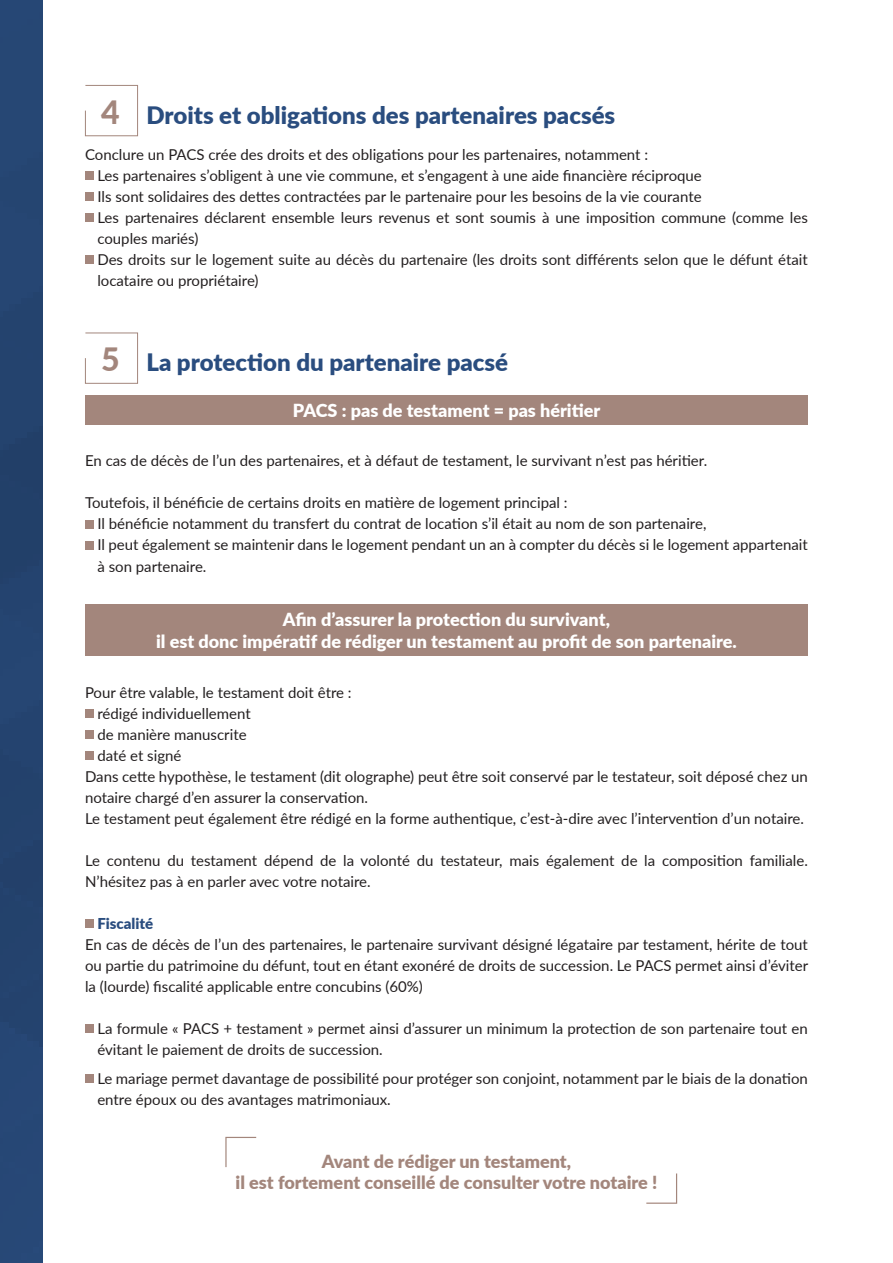
<style>
.page{position:relative;width:893px;height:1263px;background:#fff}
.page>*{position:absolute;margin:0;border:0;box-sizing:border-box;transform-origin:0 0}
.t1{font:900 24px "Lato";color:#2a4d7f}
.t2{font:900 18px/21.6px "Lato";color:#fff;text-align:center}
.t3{font:900 18px/21px "Lato";color:#a3867c;text-align:center}
.t4{font:15px/21px "Lato";color:#231f20}
.t5{font:900 15px "Lato";color:#2a4d7f}
.s1{font-weight:800;font-size:32.1px;color:#a3867c}
</style>
<div class="page">
<svg style="left:85px;top:85px;width:53px;height:52px"></svg>
<div style="left:85px;top:171px;width:9px;height:9px;background:#a3867c"></div>
<div style="left:85px;top:192px;width:9px;height:9px;background:#a3867c"></div>
<div style="left:85px;top:213px;width:9px;height:9px;background:#a3867c"></div>
<div style="left:85px;top:255px;width:9px;height:9px;background:#a3867c"></div>
<svg style="left:85px;top:332px;width:53px;height:52px"></svg>
<div style="left:85px;top:395px;width:723px;height:29px;background:#a3867c"></div>
<div style="left:85px;top:520px;width:9px;height:8px;background:#a3867c"></div>
<div style="left:85px;top:541px;width:9px;height:8px;background:#a3867c"></div>
<div style="left:85px;top:604px;width:723px;height:51px;background:#a3867c"></div>
<div style="left:85px;top:709px;width:9px;height:8px;background:#a3867c"></div>
<div style="left:85px;top:730px;width:9px;height:8px;background:#a3867c"></div>
<div style="left:85px;top:751px;width:9px;height:8px;background:#a3867c"></div>
<div style="left:85px;top:919px;width:9px;height:8px;background:#a3867c"></div>
<div style="left:85px;top:1024px;width:9px;height:8px;background:#a3867c"></div>
<div style="left:85px;top:1074px;width:9px;height:9px;background:#a3867c"></div>
<div style="left:0;top:0;width:43px;height:1263px;background:#254470"></div>
<svg style="left:225px;top:1136px;width:32px;height:31px"></svg>
<svg style="left:646px;top:1173px;width:32px;height:31px"></svg>
<h1 class="t1" style="left:101px;top:97px;width:516px"><span class="s1">4</span> Droits et obligations des partenaires pacsés</h1>
<p class="t4" style="left:97px;top:143px;width:712px;text-indent:-12px">Conclure un PACS crée des droits et des obligations pour les partenaires, notamment :<br>Les partenaires s’obligent à une vie commune, et s’engagent à une aide financière réciproque<br>Ils sont solidaires des dettes contractées par le partenaire pour les besoins de la vie courante<br>Les partenaires déclarent ensemble leurs revenus et sont soumis à une imposition commune (comme les couples mariés)<br>Des droits sur le logement suite au décès du partenaire (les droits sont différents selon que le défunt était locataire ou propriétaire)</p>
<h1 class="t1" style="left:101px;top:344px;width:408px"><span class="s1">5</span> La protection du partenaire pacsé</h1>
<p class="t2" style="left:293px;top:399px;width:309px">PACS : pas de testament = pas héritier</p>
<p class="t4" style="left:85px;top:450px;width:624px">En cas de décès de l’un des partenaires, et à défaut de testament, le survivant n’est pas héritier.</p>
<p class="t4" style="left:97px;top:492px;width:712px;text-indent:-12px">Toutefois, il bénéficie de certains droits en matière de logement principal :<br>Il bénéficie notamment du transfert du contrat de location s’il était au nom de son partenaire,<br>Il peut également se maintenir dans le logement pendant un an à compter du décès si le logement appartenait à son partenaire.</p>
<p class="t2" style="left:156px;top:608px;width:582px">Afin d’assurer la protection du survivant,<br>il est donc impératif de rédiger un testament au profit de son partenaire.</p>
<p class="t4" style="left:85px;top:681px;width:268px">Pour être valable, le testament doit être :</p>
<p class="t4" style="left:97px;top:702px;width:155px">rédigé individuellement</p>
<p class="t4" style="left:97px;top:723px;width:151px">de manière manuscrite</p>
<p class="t4" style="left:97px;top:744px;width:86px">daté et signé</p>
<p class="t4" style="left:85px;top:765px;width:724px">Dans cette hypothèse, le testament (dit olographe) peut être soit conservé par le testateur, soit déposé chez un</p>
<p class="t4" style="left:85px;top:786px;width:285px">notaire chargé d’en assurer la conservation.</p>
<p class="t4" style="left:85px;top:807px;width:720px">Le testament peut également être rédigé en la forme authentique, c’est-à-dire avec l’intervention d’un notaire.</p>
<p class="t4" style="left:85px;top:849px;width:724px">Le contenu du testament dépend de la volonté du testateur, mais également de la composition familiale.<br>N’hésitez pas à en parler avec votre notaire.</p>
<p class="t5" style="left:97px;top:912px;width:57px">Fiscalité</p>
<p class="t4" style="left:85px;top:933px;width:725px;text-align:justify">En cas de décès de l’un des partenaires, le partenaire survivant désigné légataire par testament, hérite de tout ou partie du patrimoine du défunt, tout en étant exonéré de droits de succession. Le PACS permet ainsi d’éviter la (lourde) fiscalité applicable entre concubins (60%)</p>
<p class="t4" style="left:97px;top:1017px;width:712px">La formule « PACS + testament » permet ainsi d’assurer un minimum la protection de son partenaire tout en évitant le paiement de droits de succession.</p>
<p class="t4" style="left:97px;top:1067px;width:712px">Le mariage permet davantage de possibilité pour protéger son conjoint, notamment par le biais de la donation entre époux ou des avantages matrimoniaux.</p>
<p class="t3" style="left:236px;top:1150px;width:423px">Avant de rédiger un testament,<br>il est fortement conseillé de consulter votre notaire !</p>
</div>
